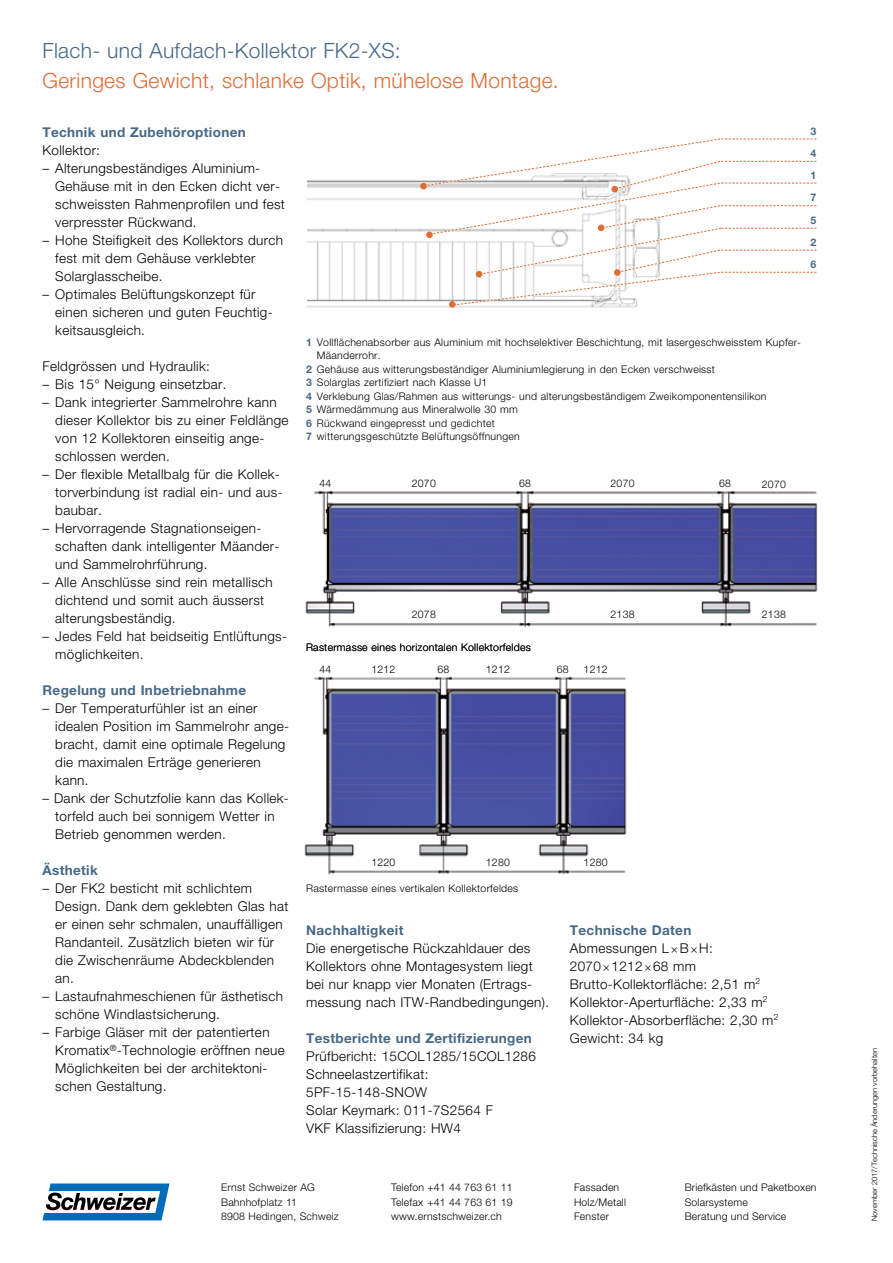
<style>
.page{position:relative;width:893px;height:1263px;background:#fff}
.page>*{position:absolute;margin:0;border:0;box-sizing:border-box;transform-origin:0 0}
.t1{font:300 21px "Helvetica Neue LT Std";letter-spacing:.015em;color:#df6d36}
.t2{font:300 21px "Helvetica Neue LT Std";letter-spacing:.015em;color:#476886}
.t3{font:300 13.5px/18px "Helvetica Neue LT Std";letter-spacing:.025em;color:#000}
.t4{font:700 13.5px "Helvetica Neue LT Std";letter-spacing:.025em;color:#476886}
.t5{font:300 10.5px/14.7px "Helvetica Neue LT Std";letter-spacing:.025em;color:#000}
.t6{font:300 10.5px "Helvetica Neue LT";letter-spacing:.025em;color:#000}
.t7{font:700 10.5px/22.2px "Helvetica Neue LT Std";color:#476886;text-align:justify}
.t8{font:300 7.5px "Helvetica Neue LT Std";color:#000}
.s1{font-weight:700;color:#476886}
.s2{font-size:12px}
</style>
<div class="page">
<img style="left:307px;top:180px;width:330px;height:128px">
<div style="left:420px;top:183px;width:7px;height:6px;border:2px solid #df6d36;border-radius:50%"></div>
<div style="left:449px;top:301px;width:7px;height:7px;border:2px solid #df6d36;border-radius:50%"></div>
<svg style="left:421px;top:138px;width:395px;height:168px"></svg>
<div style="left:611px;top:186px;width:7px;height:6px;border:2px solid #df6d36;border-radius:50%"></div>
<img style="left:305px;top:490px;width:513px;height:138px">
<img style="left:304px;top:676px;width:323px;height:199px">
<svg style="left:43px;top:1183px;width:126px;height:37px"></svg>
<h1 class="t2" style="left:43px;top:37px;width:360px">Flach- und Aufdach-Kollektor FK2-XS:</h1>
<h1 class="t1" style="left:43px;top:67px;width:518px">Geringes Gewicht, schlanke Optik, mühelose Montage.</h1>
<p class="t4" style="left:43px;top:124px;width:205px">Technik und Zubehöroptionen</p>
<p class="t3" style="left:43px;top:141px;width:59px">Kollektor:</p>
<p class="t3" style="left:55px;top:159px;width:231px;text-indent:-13px">– Alterungsbeständiges Aluminium-Gehäuse mit in den Ecken dicht ver&shy;schweissten Rahmenprofilen und fest verpresster Rückwand.</p>
<p class="t3" style="left:55px;top:231px;width:229px;text-indent:-13px">– Hohe Steifigkeit des Kollektors durch fest mit dem Gehäuse verklebter<br>Solarglasscheibe.</p>
<p class="t3" style="left:55px;top:285px;width:219px;text-indent:-13px">– Optimales Belüftungskonzept für einen sicheren und guten Feuchtig&shy;keitsausgleich.</p>
<p class="t3" style="left:43px;top:357px;width:169px">Feldgrössen und Hydraulik:</p>
<p class="t3" style="left:43px;top:375px;width:186px">– Bis 15° Neigung einsetzbar.</p>
<p class="t3" style="left:55px;top:393px;width:235px;text-indent:-13px">– Dank integrierter Sammelrohre kann dieser Kollektor bis zu einer Feldlänge von 12 Kollektoren einseitig ange&shy;schlossen werden.</p>
<p class="t3" style="left:55px;top:465px;width:229px;text-indent:-13px">– Der flexible Metallbalg für die Kollek&shy;torverbindung ist radial ein- und aus&shy;baubar.</p>
<p class="t3" style="left:55px;top:519px;width:226px;text-indent:-13px">– Hervorragende Stagnationseigen&shy;schaften dank intelligenter Mäander&shy;und Sammelrohrführung.</p>
<p class="t3" style="left:55px;top:573px;width:219px;text-indent:-13px">– Alle Anschlüsse sind rein metallisch dichtend und somit auch äusserst alterungsbeständig.</p>
<p class="t3" style="left:55px;top:627px;width:233px;text-indent:-13px">– Jedes Feld hat beidseitig Entlüftungs&shy;möglichkeiten.</p>
<p class="t4" style="left:43px;top:682px;width:205px">Regelung und Inbetriebnahme</p>
<p class="t3" style="left:55px;top:699px;width:235px;text-indent:-13px">– Der Temperaturfühler ist an einer idealen Position im Sammelrohr ange&shy;bracht, damit eine optimale Regelung die maximalen Erträge generieren kann.</p>
<p class="t3" style="left:55px;top:789px;width:235px;text-indent:-13px">– Dank der Schutzfolie kann das Kollek&shy;torfeld auch bei sonnigem Wetter in<br>Betrieb genommen werden.</p>
<p class="t4" style="left:43px;top:862px;width:57px">Ästhetik</p>
<p class="t3" style="left:55px;top:879px;width:235px;text-indent:-13px">– Der FK2 besticht mit schlichtem<br>Design. Dank dem geklebten Glas hat er einen sehr schmalen, unauffälligen<br>Randanteil. Zusätzlich bieten wir für die Zwischenräume Abdeckblenden an.</p>
<p class="t3" style="left:55px;top:987px;width:229px;text-indent:-13px">– Lastaufnahmeschienen für ästhetisch schöne Windlastsicherung.</p>
<p class="t3" style="left:55px;top:1023px;width:231px;text-indent:-13px">– Farbige Gläser mit der patentierten Kromatix<sup>®</sup>-Technologie eröffnen neue Möglichkeiten bei der architektoni&shy;schen Gestaltung.</p>
<p class="t5" style="left:306px;top:334px;width:496px"><span class="s1">1</span> Vollflächenabsorber aus Aluminium mit hochselektiver Beschichtung, mit lasergeschweisstem Kupfer-</p>
<p class="t5" style="left:317px;top:348px;width:65px">Mäanderrohr.</p>
<p class="t5" style="left:306px;top:361px;width:410px"><span class="s1">2</span> Gehäuse aus witterungsbeständiger Aluminiumlegierung in den Ecken verschweisst</p>
<p class="t5" style="left:306px;top:375px;width:183px"><span class="s1">3</span> Solarglas zertifiziert nach Klasse U1</p>
<p class="t5" style="left:306px;top:388px;width:462px"><span class="s1">4</span> Verklebung Glas/Rahmen aus witterungs- und alterungsbeständigem Zweikomponentensilikon</p>
<p class="t5" style="left:306px;top:402px;width:213px"><span class="s1">5</span> Wärmedämmung aus Mineralwolle 30 mm</p>
<p class="t5" style="left:306px;top:415px;width:190px"><span class="s1">6</span> Rückwand eingepresst und gedichtet</p>
<p class="t5" style="left:306px;top:429px;width:215px"><span class="s1">7</span> witterungsgeschützte Belüftungsöffnungen</p>
<p class="t5" style="left:320px;top:475px;width:13px">44</p>
<p class="t5" style="left:412px;top:475px;width:26px">2070</p>
<p class="t5" style="left:519px;top:475px;width:13px">68</p>
<p class="t5" style="left:610px;top:475px;width:26px">2070</p>
<p class="t5" style="left:719px;top:475px;width:13px">68</p>
<p class="t6" style="left:762px;top:477px;width:26px">2070</p>
<p class="t5" style="left:412px;top:607px;width:26px">2078</p>
<p class="t5" style="left:610px;top:607px;width:26px">2138</p>
<p class="t5" style="left:762px;top:607px;width:26px">2138</p>
<p class="t6" style="left:306px;top:641px;width:226px">Rastermasse eines horizontalen Kollektorfeldes</p>
<p class="t5" style="left:320px;top:661px;width:13px">44</p>
<p class="t5" style="left:371px;top:661px;width:26px">1212</p>
<p class="t5" style="left:437px;top:661px;width:13px">68</p>
<p class="t5" style="left:486px;top:661px;width:26px">1212</p>
<p class="t5" style="left:557px;top:661px;width:13px">68</p>
<p class="t5" style="left:584px;top:661px;width:26px">1212</p>
<p class="t5" style="left:371px;top:855px;width:26px">1220</p>
<p class="t5" style="left:486px;top:855px;width:26px">1280</p>
<p class="t5" style="left:584px;top:855px;width:26px">1280</p>
<p class="t5" style="left:306px;top:881px;width:214px">Rastermasse eines vertikalen Kollektorfeldes</p>
<p class="t4" style="left:306px;top:921px;width:99px">Nachhaltigkeit</p>
<p class="t3" style="left:306px;top:938px;width:244px">Die energetische Rückzahldauer des Kollektors ohne Montagesystem liegt bei nur knapp vier Monaten (Ertrags&shy;messung nach ITW-Randbedingungen).</p>
<p class="t4" style="left:306px;top:1029px;width:227px">Testberichte und Zertifizierungen</p>
<p class="t3" style="left:306px;top:1046px;width:231px">Prüfbericht: 15COL1285/15COL1286<br>Schneelastzertifikat:<br>5PF-15-148-SNOW<br>Solar Keymark: 011-7S2564 F<br>VKF Klassifizierung: HW4</p>
<p class="t3" style="left:570px;top:920px;width:210px"><span class="s1">Technische Daten<br></span>Abmessungen L <span class="s2">×</span>B<span class="s2">×</span>H:<br>2070 <span class="s2">×</span>1212 <span class="s2">×</span>68 mm<br>Brutto-Kollektorfläche: 2,51 m<sup>2<br></sup>Kollektor-Aperturfläche: 2,33 m<sup>2<br></sup>Kollektor-Absorberfläche: 2,30 m<sup>2<br></sup>Gewicht: 34 kg</p>
<p class="t7" style="left:811px;top:120px;width:7px">3</p>
<p class="t7" style="left:811px;top:142px;width:7px">4</p>
<p class="t7" style="left:811px;top:164px;width:7px">1</p>
<p class="t7" style="left:811px;top:186px;width:7px">7<br>5<br>2<br>6</p>
<p class="t5" style="left:221px;top:1180px;width:119px">Ernst Schweizer AG<br>Bahnhofplatz 11<br>8908 Hedingen, Schweiz</p>
<p class="t5" style="left:391px;top:1180px;width:123px;text-align:justify">Telefon +41 44 763 61 11<br>Telefax +41 44 763 61 19 www.ernstschweizer.ch</p>
<p class="t5" style="left:574px;top:1180px;width:53px">Fassaden<br>Holz/Metall<br>Fenster</p>
<p class="t5" style="left:685px;top:1180px;width:133px">Briefkästen und Paketboxen<br>Solarsysteme<br>Beratung und Service</p>
<p class="t8" style="left:870px;top:1221px;width:174px;rotate:-90deg">November 2017/Technische Änderungen vorbehalten</p>
</div>
